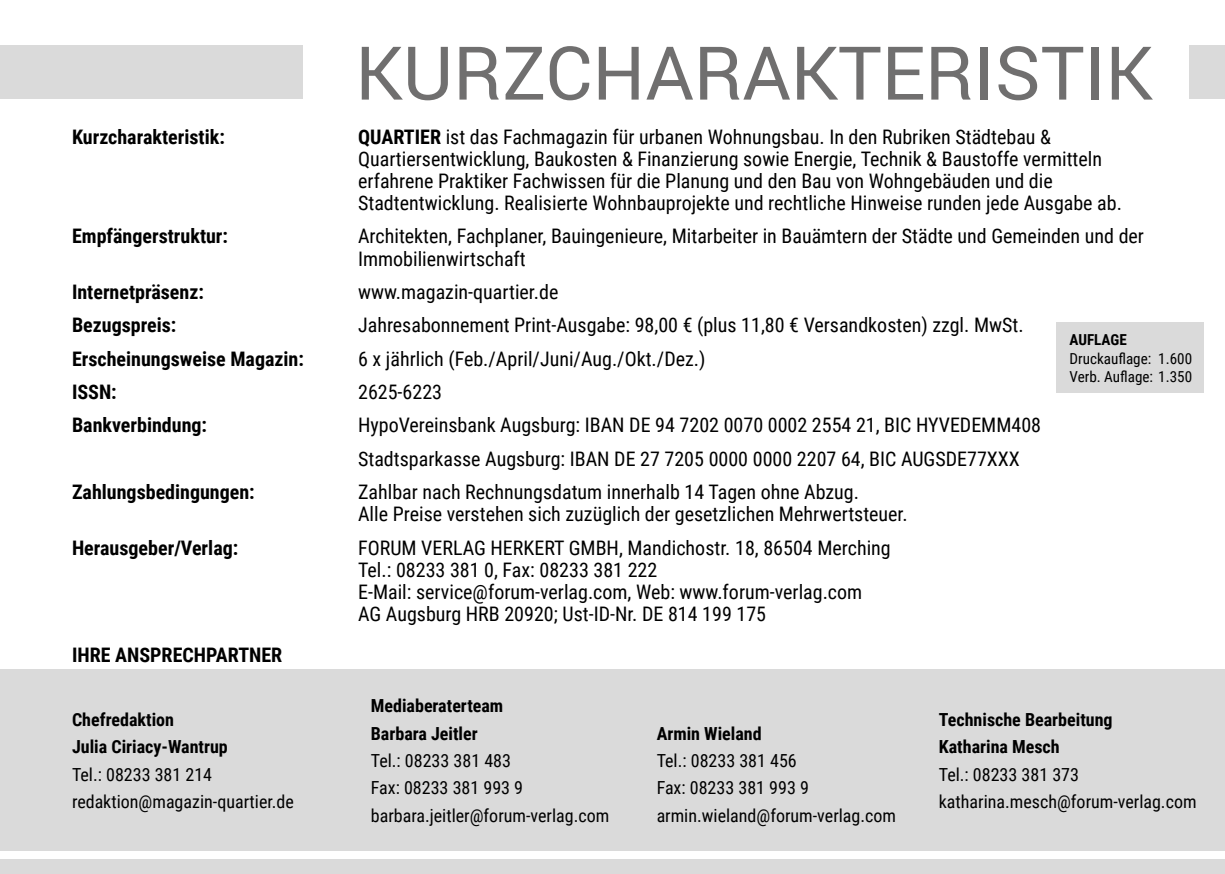
<style>
.page{position:relative;width:1225px;height:874px;background:#fff}
.page>*{position:absolute;margin:0;border:0;box-sizing:border-box;transform-origin:0 0}
.t1{font:74.2px "Roboto";color:#706f6f}
.t2{font:20px/22px "Roboto Condensed";color:#000}
.t3{font:700 20px "Roboto Condensed";color:#000}
.t4{font:18px/27.2px "Roboto Condensed";color:#000}
.t5{font:700 18px/27.2px "Roboto Condensed";color:#000}
.t6{font:15.2px/18.2px "Roboto Condensed";color:#000}
.t7{font:700 15.2px "Roboto Condensed";color:#000}
.s1{font-weight:700}
</style>
<div class="page">
<div style="left:0;top:669px;width:1225px;height:181px;background:#dadada"></div>
<div style="left:1056px;top:322px;width:148px;height:70px;background:#dadada"></div>
<div style="left:0;top:859px;width:1225px;height:14px;background:#dadada"></div>
<div style="left:0;top:45px;width:303px;height:54px;background:#dadada"></div>
<div style="left:1189px;top:45px;width:36px;height:54px;background:#dadada"></div>
<h1 class="t1" style="left:355px;top:21px;width:799px">KURZCHARAKTERISTIK</h1>
<p class="t3" style="left:72px;top:123px;width:154px">Kurzcharakteristik:</p>
<p class="t2" style="left:358px;top:125px;width:765px"><span class="s1">QUARTIER</span> ist das Fachmagazin für urbanen Wohnungsbau. In den Rubriken Städtebau &amp; Quartiersentwicklung, Baukosten &amp; Finanzierung sowie Energie, Technik &amp; Baustoffe vermitteln erfahrene Praktiker Fachwissen für die Planung und den Bau von Wohngebäuden und die Stadtentwicklung. Realisierte Wohnbauprojekte und rechtliche Hinweise runden jede Ausgabe ab.</p>
<p class="t3" style="left:72px;top:222px;width:158px">Empfängerstruktur:</p>
<p class="t2" style="left:358px;top:224px;width:787px">Architekten, Fachplaner, Bauingenieure, Mitarbeiter in Bauämtern der Städte und Gemeinden und der<br>Immobilienwirtschaft</p>
<p class="t3" style="left:72px;top:277px;width:133px">Internetpräsenz:</p>
<p class="t2" style="left:358px;top:280px;width:202px">www.magazin-quartier.de</p>
<p class="t3" style="left:72px;top:311px;width:106px">Bezugspreis:</p>
<p class="t2" style="left:358px;top:313px;width:667px">Jahresabonnement Print-Ausgabe: 98,00 € (plus 11,80 € Versandkosten) zzgl. MwSt.</p>
<p class="t3" style="left:72px;top:344px;width:233px">Erscheinungsweise Magazin:</p>
<p class="t2" style="left:358px;top:346px;width:349px">6 x jährlich (Feb./April/Juni/Aug./Okt./Dez.)</p>
<p class="t3" style="left:72px;top:377px;width:46px">ISSN:</p>
<p class="t2" style="left:358px;top:380px;width:85px">2625-6223</p>
<p class="t3" style="left:72px;top:411px;width:137px">Bankverbindung:</p>
<p class="t2" style="left:358px;top:407px;width:684px;line-height:33.4px">HypoVereinsbank Augsburg: IBAN DE 94 7202 0070 0002 2554 21, BIC HYVEDEMM408<br>Stadtsparkasse Augsburg: IBAN DE 27 7205 0000 0000 2207 64, BIC AUGSDE77XXX</p>
<p class="t3" style="left:72px;top:477px;width:184px">Zahlungsbedingungen:</p>
<p class="t2" style="left:358px;top:480px;width:551px">Zahlbar nach Rechnungsdatum innerhalb 14 Tagen ohne Abzug.<br>Alle Preise verstehen sich zuzüglich der gesetzlichen Mehrwertsteuer.</p>
<p class="t3" style="left:72px;top:533px;width:168px">Herausgeber/Verlag:</p>
<p class="t2" style="left:358px;top:535px;width:534px">FORUM VERLAG HERKERT GMBH, Mandichostr. 18, 86504 Merching Tel.: 08233 381 0, Fax: 08233 381 222<br>E-Mail: service@forum-verlag.com, Web: www.forum-verlag.com<br>AG Augsburg HRB 20920; Ust-ID-Nr. DE 814 199 175</p>
<p class="t3" style="left:72px;top:640px;width:212px">IHRE ANSPRECHPARTNER</p>
<p class="t7" style="left:1069px;top:329px;width:59px">AUFLAGE</p>
<p class="t6" style="left:1069px;top:348px;width:124px">Druckauflage: 1.600<br>Verb. Auflage: 1.350</p>
<p class="t5" style="left:72px;top:705px;width:157px">Chefredaktion<br>Julia Ciriacy-Wantrup</p>
<p class="t4" style="left:72px;top:759px;width:223px">Tel.: 08233 381 214 redaktion@magazin-quartier.de</p>
<p class="t5" style="left:371px;top:691px;width:134px">Mediaberaterteam<br>Barbara Jeitler</p>
<p class="t4" style="left:371px;top:745px;width:240px">Tel.: 08233 381 483<br>Fax: 08233 381 993 9 barbara.jeitler@forum-verlag.com</p>
<p class="t5" style="left:656px;top:718px;width:107px">Armin Wieland</p>
<p class="t4" style="left:656px;top:745px;width:241px">Tel.: 08233 381 456<br>Fax: 08233 381 993 9 armin.wieland@forum-verlag.com</p>
<p class="t5" style="left:939px;top:705px;width:175px">Technische Bearbeitung<br>Katharina Mesch</p>
<p class="t4" style="left:939px;top:759px;width:259px">Tel.: 08233 381 373 katharina.mesch@forum-verlag.com</p>
</div>
